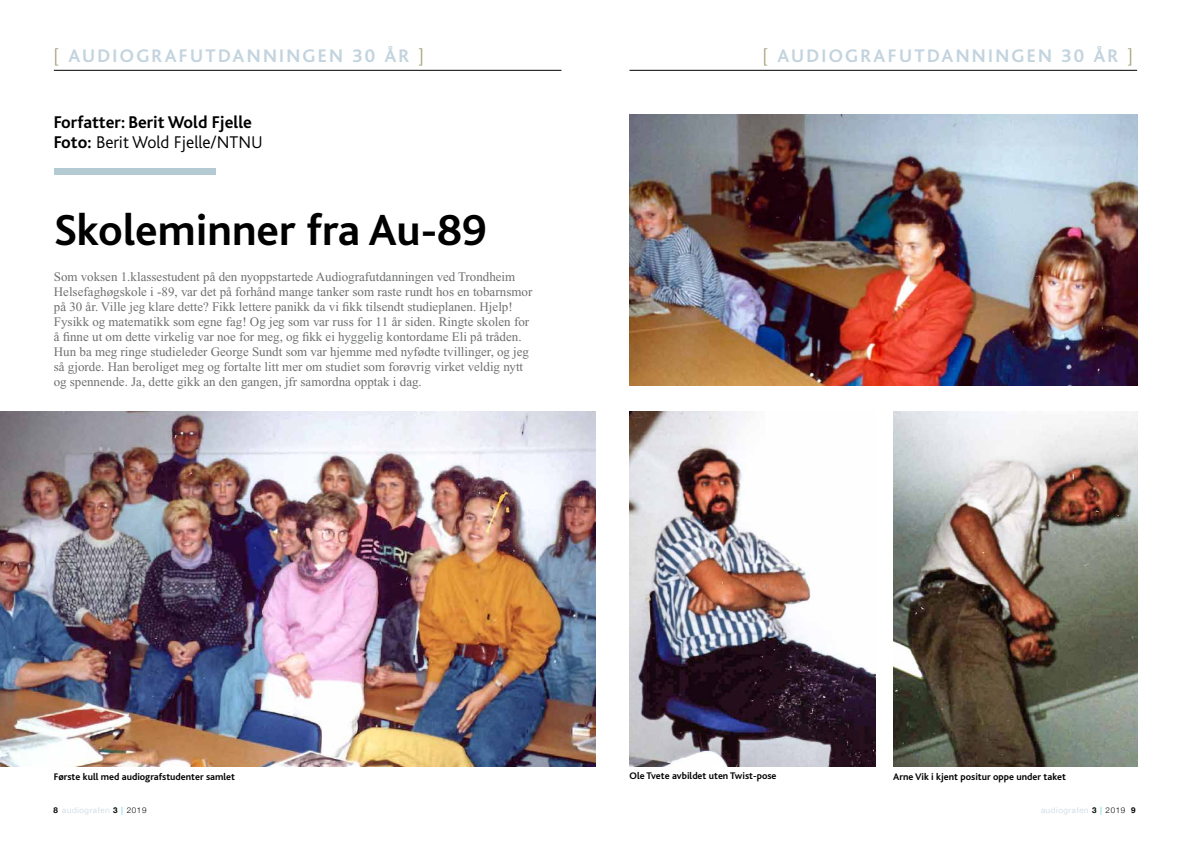
<style>
.page{position:relative;width:1191px;height:842px;background:#fff}
.page>*{position:absolute;margin:0;border:0;box-sizing:border-box;transform-origin:0 0}
.t1{font:700 45.5px "Bliss";color:#000}
.t2{font:700 19.1px "Bliss";letter-spacing:.12em;color:#c3d4de}
.t3{font:700 17.8px/20.6px "Bliss";color:#000}
.t4{font:13px/15px "Times New Roman";color:#6f7070}
.t5{font:700 10px "Bliss";color:#000}
.t6{font:300 8px "Helvetica Neue";letter-spacing:.085em;color:#c3d4de}
.s1{font-family:"Helvetica Neue";font-weight:300;color:#a4a078}
.s2{font-weight:300}
.s3{font-weight:700;color:#000}
.s4{color:#21b8cf}
.s5{color:#000}
</style>
<div class="page">
<hr style="left:629px;top:70px;width:508px;height:1px;background:#000">
<hr style="left:54px;top:70px;width:507px;height:1px;background:#000">
<div style="left:54px;top:168px;width:161px;height:7px;background:#b4cad3"></div>
<img style="left:629px;top:114px;width:508px;height:271px">
<img style="left:629px;top:411px;width:246px;height:355px">
<img style="left:893px;top:411px;width:244px;height:355px">
<img style="left:0;top:411px;width:595px;height:355px">
<h2 class="t2" style="left:54px;top:46px;width:371px"><span class="s1">[</span> AUDIOGRAFUTDANNINGEN 30 ÅR <span class="s1">]</span></h2>
<h3 class="t3" style="left:54px;top:112px;width:210px">Forfatter: Berit Wold Fjelle<br>Foto: <span class="s2">Berit Wold Fjelle/NTNU</span></h3>
<h1 class="t1" style="left:54px;top:206px;width:434px">Skoleminner fra Au-89</h1>
<p class="t4" style="left:54px;top:269px;width:480px">Som voksen 1.klassestudent på den nyoppstartede Audiografutdanningen ved Trondheim Helsefaghøgskole i -89, var det på forhånd mange tanker som raste rundt hos en tobarnsmor på 30 år. Ville jeg klare dette? Fikk lettere panikk da vi fikk tilsendt studieplanen. Hjelp!<br>Fysikk og matematikk som egne fag! Og jeg som var russ for 11 år siden. Ringte skolen for å finne ut om dette virkelig var noe for meg, og fikk ei hyggelig kontordame Eli på tråden.<br>Hun ba meg ringe studieleder George Sundt som var hjemme med nyfødte tvillinger, og jeg så gjorde. Han beroliget meg og fortalte litt mer om studiet som forøvrig virket veldig nytt og spennende. Ja, dette gikk an den gangen, jfr samordna opptak i dag.</p>
<h2 class="t2" style="left:763px;top:46px;width:371px"><span class="s1">[</span> AUDIOGRAFUTDANNINGEN 30 ÅR <span class="s1">]</span></h2>
<p class="t5" style="left:54px;top:772px;width:183px">Første kull med audiografstudenter samlet</p>
<p class="t5" style="left:629px;top:771px;width:149px">Ole Tvete avbildet uten Twist-pose</p>
<p class="t5" style="left:893px;top:772px;width:174px">Arne Vik i kjent positur oppe under taket</p>
<p class="t6" style="left:53px;top:804px;width:95px"><span class="s3">8</span> audiografen <span class="s3">3</span> <span class="s4">|</span> <span class="s5">2019</span></p>
<p class="t6" style="left:1041px;top:804px;width:96px">audiografen <span class="s3">3</span> <span class="s4">|</span> <span class="s5">2019</span> <span class="s3">9</span></p>
</div>
